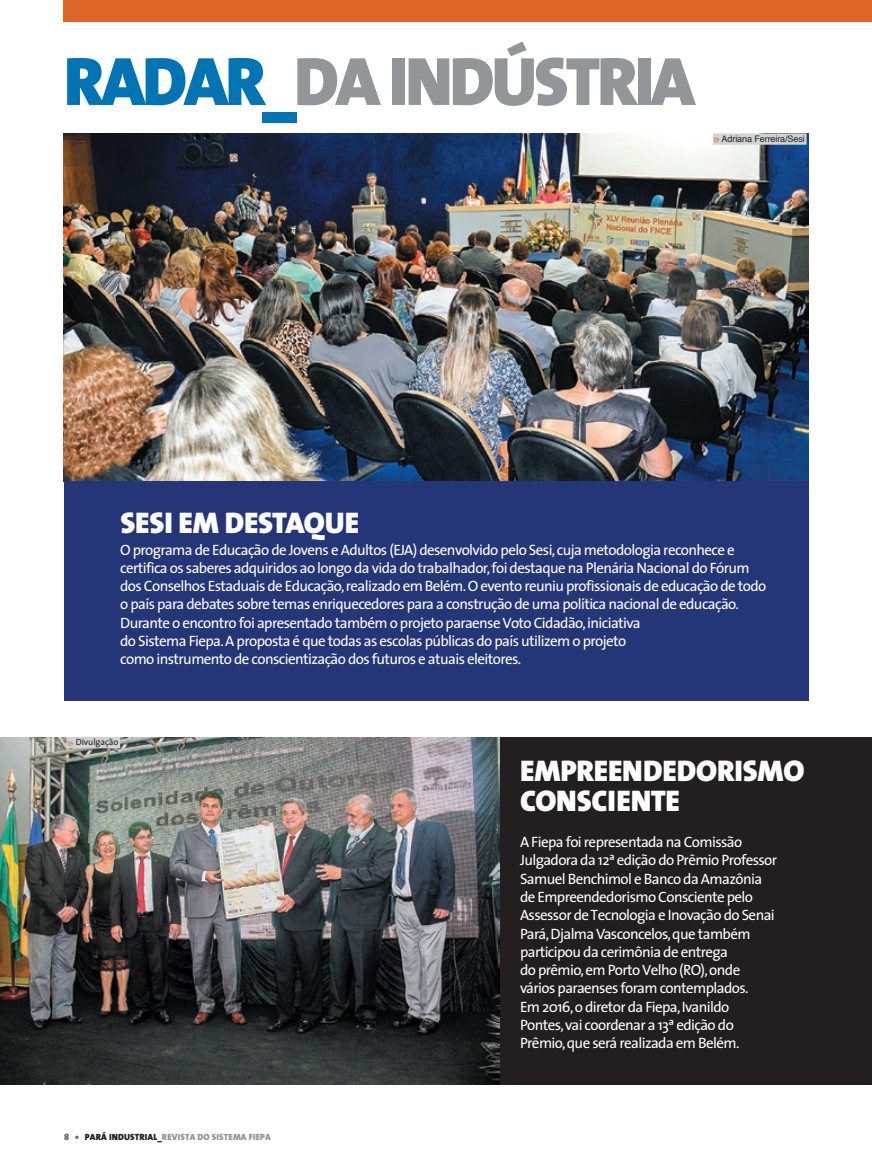
<style>
.page{position:relative;width:872px;height:1170px;background:#fff}
.page>*{position:absolute;margin:0;border:0;box-sizing:border-box;transform-origin:0 0}
.t1{font:900 69px "The Sans";letter-spacing:-.045em;color:#939598}
.t2{font:900 30px/30px "The Sans";letter-spacing:-.005em;color:#fff}
.t3{font:15px/18.3px "The Sans";letter-spacing:-.04em;color:#fff}
.t4{font:900 9px "The Sans";letter-spacing:.015em;color:#939598}
.t5{font:9px "Helvetica";letter-spacing:-.01em;color:#231f20}
.t6{font:9px "The Sans";letter-spacing:-.01em;color:#231f20}
.s1{color:#0274b3}
.s2{font-family:"The Sans Extra Bold Expert";font-size:4.5px;color:#db6426}
.s3{color:#6c6d70}
.s4{color:#231f20}
</style>
<div class="page">
<img style="left:64px;top:134px;width:744px;height:347px">
<div style="left:64px;top:737px;width:808px;height:347px;background:#231f20"></div>
<img style="left:0;top:737px;width:500px;height:347px">
<div style="left:64px;top:481px;width:744px;height:219px;background:#253678"></div>
<div style="left:64px;top:0;width:808px;height:21px;background:#db6426"></div>
<div style="left:67px;top:737px;width:53px;height:11px;background:#d1d2d4"></div>
<div style="left:713px;top:133px;width:93px;height:12px;background:#d1d2d4"></div>
<h1 class="t1" style="left:64px;top:23px;width:633px"><span class="s1">RADAR_</span>DA IN DÚSTRIA</h1>
<p class="t5" style="left:714px;top:131px;width:92px"><span class="s2">û</span> Adriana Ferreira/Sesi</p>
<h2 class="t2" style="left:120px;top:507px;width:240px">SESI EM DESTAQUE</h2>
<p class="t3" style="left:120px;top:540px;width:647px">O programa de Educação de Jovens e Adultos (EJA) desenvolvido pelo Sesi, cuja metodologia reconhece e certifica os saberes adquiridos ao longo da vida do trabalhador, foi destaque na Plenária Nacional do Fórum dos Conselhos Estaduais de Educação, realizado em Belém. O evento reuniu profissionais de educação de todo o país para debates sobre temas enriquecedores para a construção de uma política nacional de educação.<br>Durante o encontro foi apresentado também o projeto paraense Voto Cidadão, iniciativa<br>do Sistema Fiepa. A proposta é que todas as escolas públicas do país utilizem o projeto<br>como instrumento de conscientização dos futuros e atuais eleitores.</p>
<p class="t6" style="left:68px;top:734px;width:51px"><span class="s2">û</span> Divulgação</p>
<p class="t4" style="left:64px;top:1128px;width:208px"><span class="s3">8 •</span> <span class="s4">PARÁ INDUSTRIAL_</span>REVISTA DO SISTEMA FIEPA</p>
<h2 class="t2" style="left:520px;top:754px;width:286px">EMPREE NDEDORISMO<br>CONSCIENTE</h2>
<p class="t3" style="left:520px;top:832px;width:259px">A Fiepa foi representada na Comissão Julgadora da 12ª edição do Prêmio Professor Samuel Benchimol e Banco da Amazônia de Empreendedorismo Consciente pelo Assessor de Tecnologia e I novação do Senai Pará, Djalma Vasconcelos, que também participou da cerimônia de entrega<br>do prêmio, em Porto Velho (RO), onde vários paraenses foram contemplados.<br>Em 2016, o diretor da Fiepa, Ivanildo<br>Pontes, vai coordenar a 13ª edição do Prêmio, que será realizada em Belém.</p>
</div>
